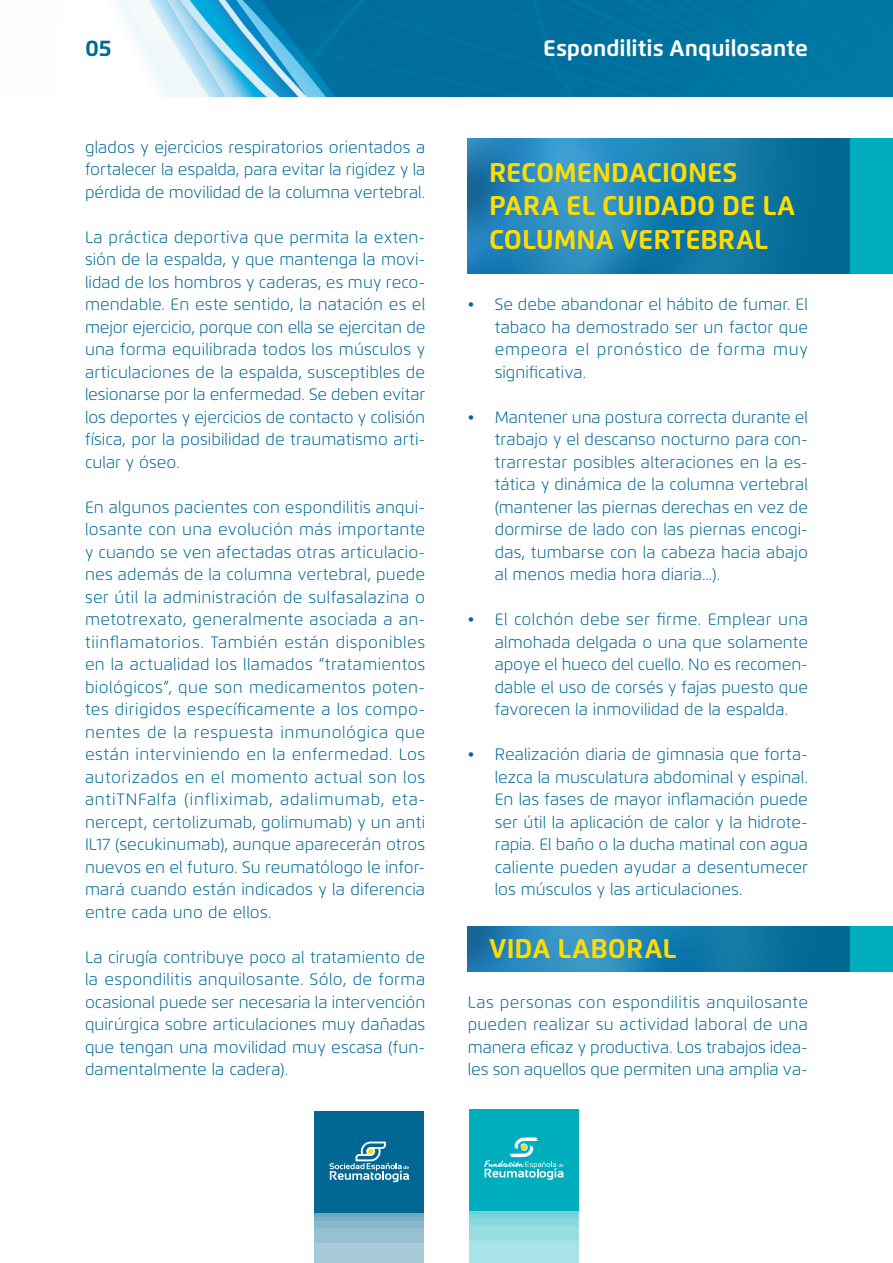
<style>
.page{position:relative;width:893px;height:1263px;background:#fff}
.page>*{position:absolute;margin:0;border:0;box-sizing:border-box;transform-origin:0 0}
.t1{font:700 27px/33.8px "Flexo";color:#ffdc01}
.t2{font:700 22.5px "Flexo";color:#fff}
.t3{font:700 22.5px "Flexo";color:#006893}
.Cuerpo_de_texto_-bas{font:300 16.5px/22.5px "Flexo";letter-spacing:.005em;color:#006893;text-align:justify}
</style>
<div class="page">
<img style="left:115px;top:0;width:778px;height:96px">
<div style="left:314px;top:1112px;width:110px;height:101px;background:#006893"></div>
<div style="left:314px;top:1213px;width:110px;height:50px;background:#a7cbd9"></div>
<div style="left:314px;top:1213px;width:110px;height:30px;background:#96c1d2"></div>
<div style="left:314px;top:1213px;width:110px;height:15px;background:#87b8cb"></div>
<div style="left:314px;top:1213px;width:110px;height:8px;background:#79b0c5"></div>
<hr style="left:314px;top:1213px;width:110px;height:4px;background:#6da8c0">
<svg style="left:330px;top:1141px;width:79px;height:41px"></svg>
<div style="left:469px;top:1109px;width:110px;height:102px;background:#00adbc"></div>
<div style="left:469px;top:1211px;width:110px;height:52px;background:#a7e3e7"></div>
<div style="left:469px;top:1211px;width:110px;height:29px;background:#96dee2"></div>
<div style="left:469px;top:1211px;width:110px;height:15px;background:#87d9de"></div>
<svg style="left:469px;top:1214px;width:109px;height:5px"></svg>
<svg style="left:469px;top:1211px;width:109px;height:3px"></svg>
<svg style="left:484px;top:1137px;width:80px;height:43px"></svg>
<div style="left:850px;top:139px;width:43px;height:135px;background:#00adbc"></div>
<img style="left:468px;top:139px;width:382px;height:135px">
<div style="left:850px;top:926px;width:43px;height:45px;background:#00adbc"></div>
<img style="left:468px;top:926px;width:382px;height:45px">
<h2 class="t3" style="left:85px;top:34px;width:28px">05</h2>
<h2 class="t2" style="left:543px;top:34px;width:266px">Espondilitis Anquilosante</h2>
<p class="Cuerpo_de_texto_-bas" style="left:85px;top:136px;width:342px">glados y ejercicios respiratorios orientados a fortalecer la espalda, para evitar la rigidez y la pérdida de movilidad de la columna vertebral.</p>
<p class="Cuerpo_de_texto_-bas" style="left:85px;top:226px;width:342px">La práctica deportiva que permita la exten&shy;sión de la espalda, y que mantenga la movi&shy;lidad de los hombros y caderas, es muy reco&shy;mendable. En este sentido, la natación es el mejor ejercicio, porque con ella se ejercitan de una forma equilibrada todos los músculos y articulaciones de la espalda, susceptibles de lesionarse por la enfermedad. Se deben evitar los deportes y ejercicios de contacto y colisión física, por la posibilidad de traumatismo arti&shy;cular y óseo.</p>
<p class="Cuerpo_de_texto_-bas" style="left:85px;top:496px;width:342px">En algunos pacientes con espondilitis anqui&shy;losante con una evolución más importante y cuando se ven afectadas otras articulacio&shy;nes además de la columna vertebral, puede ser útil la administración de sulfasalazina o metotrexato, generalmente asociada a an&shy;tiinflamatorios. También están disponibles en la actualidad los llamados “tratamientos biológicos”, que son medicamentos poten&shy;tes dirigidos específicamente a los compo&shy;nentes de la respuesta inmunológica que están interviniendo en la enfermedad. Los autorizados en el momento actual son los antiTNFalfa (infliximab, adalimumab, eta&shy;nercept, certolizumab, golimumab) y un anti IL17 (secukinumab), aunque aparecerán otros nuevos en el futuro. Su reumatólogo le infor&shy;mará cuando están indicados y la diferencia entre cada uno de ellos.</p>
<p class="Cuerpo_de_texto_-bas" style="left:85px;top:946px;width:342px">La cirugía contribuye poco al tratamiento de la espondilitis anquilosante. Sólo, de forma ocasional puede ser necesaria la intervención quirúrgica sobre articulaciones muy dañadas que tengan una movilidad muy escasa (fun&shy;damentalmente la cadera).</p>
<p class="t1" style="left:489px;top:155px;width:308px">RECOMENDACIONES<br>PARA EL CUIDADO DE LA<br>COLUMNA VERTEBRAL</p>
<p class="Cuerpo_de_texto_-bas" style="left:495px;top:293px;width:315px;text-indent:-27px">• Se debe abandonar el hábito de fumar. El tabaco ha demostrado ser un factor que empeora el pronóstico de forma muy significativa.</p>
<p class="Cuerpo_de_texto_-bas" style="left:495px;top:406px;width:315px;text-indent:-27px">• Mantener una postura correcta durante el trabajo y el descanso nocturno para con&shy;trarrestar posibles alteraciones en la es&shy;tática y dinámica de la columna vertebral (mantener las piernas derechas en vez de dormirse de lado con las piernas encogi&shy;das, tumbarse con la cabeza hacia abajo al menos media hora diaria...).</p>
<p class="Cuerpo_de_texto_-bas" style="left:495px;top:608px;width:315px;text-indent:-27px">• El colchón debe ser firme. Emplear una almohada delgada o una que solamente apoye el hueco del cuello. No es recomen&shy;dable el uso de corsés y fajas puesto que favorecen la inmovilidad de la espalda.</p>
<p class="Cuerpo_de_texto_-bas" style="left:495px;top:743px;width:315px;text-indent:-27px">• Realización diaria de gimnasia que forta&shy;lezca la musculatura abdominal y espinal.<br>En las fases de mayor inflamación puede ser útil la aplicación de calor y la hidrote&shy;rapia. El baño o la ducha matinal con agua caliente pueden ayudar a desentumecer los músculos y las articulaciones.</p>
<p class="t1" style="left:489px;top:931px;width:189px">VIDA LABORAL</p>
<p class="Cuerpo_de_texto_-bas" style="left:468px;top:991px;width:342px">Las personas con espondilitis anquilosante pueden realizar su actividad laboral de una manera eficaz y productiva. Los trabajos idea&shy;les son aquellos que permiten una amplia va-</p>
</div>
